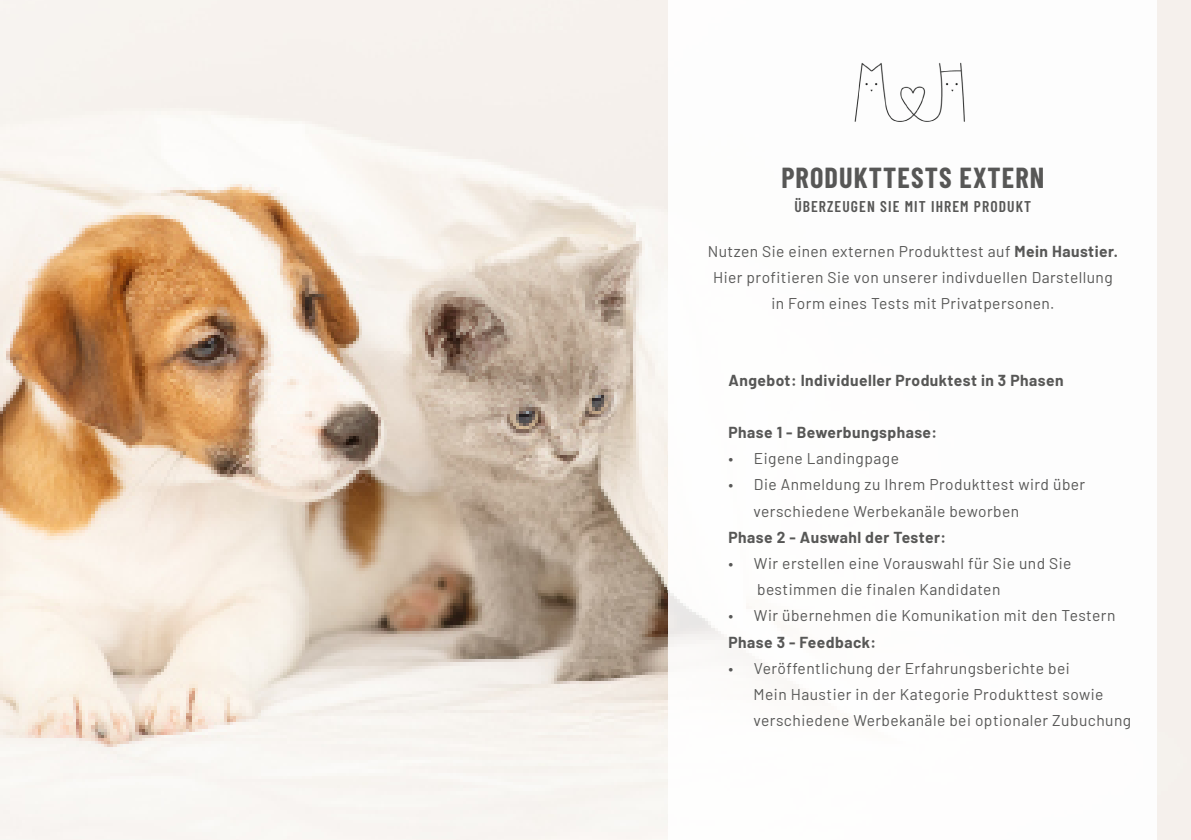
<style>
.page{position:relative;width:1191px;height:840px;background:#fff}
.page>*{position:absolute;margin:0;border:0;box-sizing:border-box;transform-origin:0 0}
.t1{font:700 28.2px "Barlow Condensed";letter-spacing:.04em;color:#575756}
.t2{font:15.6px/26.2px "Barlow";letter-spacing:.03em;color:#575756}
.t3{font:700 15.6px "Barlow";letter-spacing:.03em;color:#575756}
.t4{font:600 15.6px "Barlow Condensed";letter-spacing:.07em;color:#575756}
.s1{font-weight:700}
</style>
<div class="page">
<img style="left:0;top:0;width:1191px;height:839px">
<div style="left:668px;top:0;width:489px;height:839px;background:#fff"></div>
<img style="left:854px;top:62px;width:111px;height:60px">
<h1 class="t1" style="left:781px;top:158px;width:265px">PRODUKTTESTS EXTERN</h1>
<p class="t4" style="left:794px;top:195px;width:238px">ÜBERZEUGEN SIE MIT IHREM PRODUKT</p>
<p class="t2" style="left:707px;top:237px;width:412px;text-align:center">Nutzen Sie einen externen Produkttest auf <span class="s1">Mein Haustier.<br></span>Hier profitieren Sie von unserer indivduellen Darstellung in Form eines Tests mit Privatpersonen.</p>
<p class="t3" style="left:728px;top:368px;width:336px">Angebot: Individueller Produktest in 3 Phasen</p>
<p class="t3" style="left:728px;top:420px;width:210px">Phase 1 - Bewerbungsphase:</p>
<p class="t2" style="left:728px;top:444px;width:172px">• Eigene Landingpage</p>
<p class="t2" style="left:753px;top:470px;width:333px;text-indent:-25px">• Die Anmeldung zu Ihrem Produkttest wird über verschiedene Werbekanäle beworben</p>
<p class="t3" style="left:728px;top:525px;width:219px">Phase 2 - Auswahl der Tester:</p>
<p class="t2" style="left:757px;top:548px;width:316px;text-indent:-29px">• Wir erstellen eine Vorauswahl für Sie und Sie bestimmen die finalen Kandidaten</p>
<p class="t2" style="left:728px;top:601px;width:388px">• Wir übernehmen die Komunikation mit den Testern</p>
<p class="t3" style="left:728px;top:630px;width:149px">Phase 3 - Feedback:</p>
<p class="t2" style="left:753px;top:653px;width:379px;text-indent:-25px">• Veröffentlichung der Erfahrungsberichte bei<br>Mein Haustier in der Kategorie Produkttest sowie verschiedene Werbekanäle bei optionaler Zubuchung</p>
</div>
